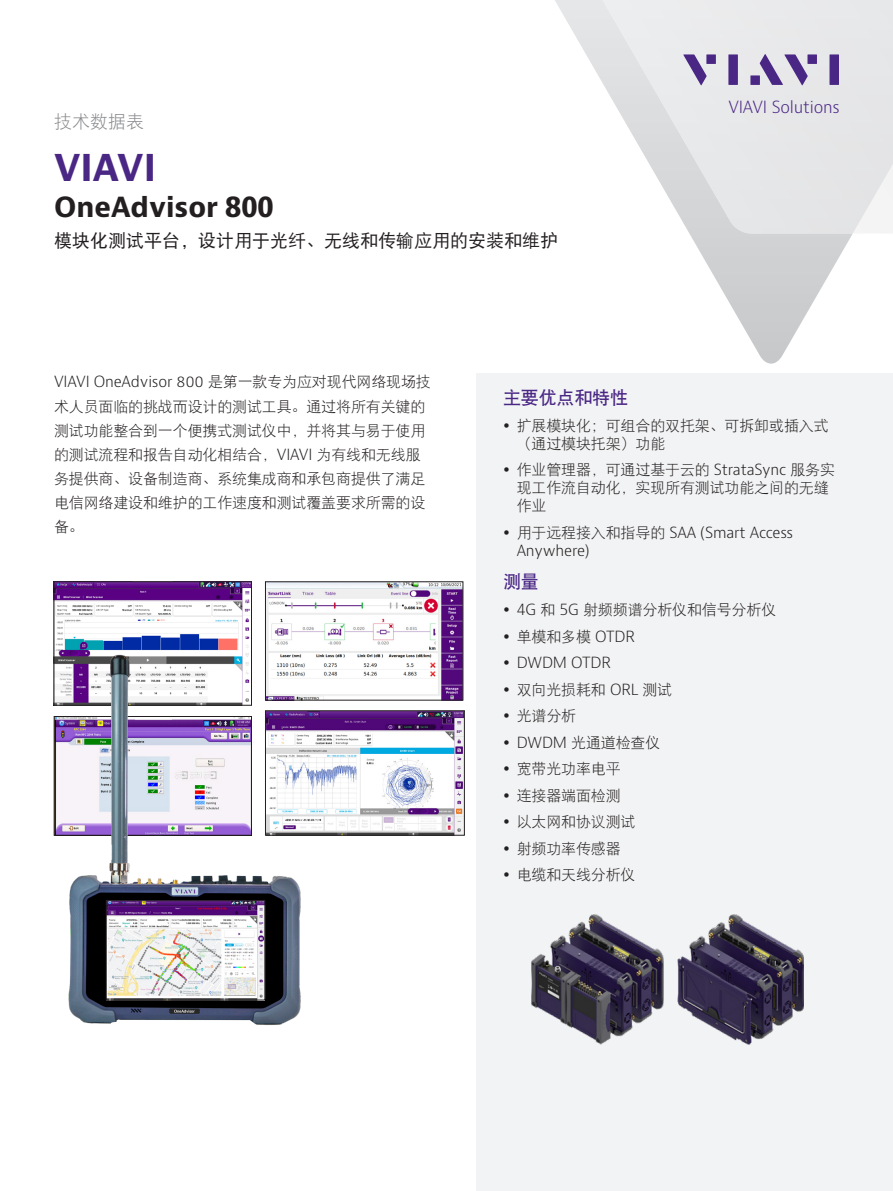
<style>
.page{position:relative;width:893px;height:1191px;background:#fff}
.page>*{position:absolute;margin:0;border:0;box-sizing:border-box;transform-origin:0 0}
.H1_Brand_Sub-Brand_24{font:700 36px "Bernino Sans";color:#4a2785}
.H2_Product_18_24{font:700 27px "Bernino Sans";color:#231f20}
.H3_Product_Descriptor_12_20{font:18px "DFP Hei W5";color:#231f20}
.Key_Features_Benefits_Applications_Heade{font:18px "DFP Hei W7";letter-spacing:-.01em;color:#4a2785}
.P_DocType{font:18px "DFP Hei W3";color:#87898c}
.t1{font:300 16.35px "Bernino Sans";letter-spacing:-.01em;color:#4a2785}
.Body_text_8_12_5{font:15px/24px "DFP Hei W3";letter-spacing:-.01em;color:#231f20}
.t2{font:300 15px/18px "Bernino Sans";letter-spacing:-.01em;color:#231f20}
.s1{font-family:"Bernino Sans";font-weight:300}
.s2{font-family:"DFP Hei W3";font-weight:400}
</style>
<div class="page">
<svg style="left:690px;top:234px;width:162px;height:130px"></svg>
<svg style="left:555px;top:0;width:338px;height:234px"></svg>
<svg style="left:683px;top:54px;width:24px;height:31px"></svg>
<div style="left:706px;top:54px;width:10px;height:10px;background:#4a2785"></div>
<div style="left:728px;top:54px;width:10px;height:31px;background:#4a2785"></div>
<div style="left:807px;top:54px;width:10px;height:10px;background:#4a2785"></div>
<div style="left:829px;top:54px;width:10px;height:31px;background:#4a2785"></div>
<svg style="left:760px;top:54px;width:48px;height:31px"></svg>
<div style="left:750px;top:75px;width:10px;height:10px;background:#4a2785"></div>
<div style="left:477px;top:374px;width:416px;height:817px;background:#f2f3f4"></div>
<img style="left:532px;top:914px;width:272px;height:130px">
<img style="left:267px;top:583px;width:194px;height:115px">
<div style="left:265px;top:581px;width:198px;height:119px;border:1px solid #231f20"></div>
<img style="left:323px;top:712px;width:140px;height:121px">
<div style="left:265px;top:710px;width:200px;height:125px;border:1px solid #231f20"></div>
<img style="left:56px;top:583px;width:194px;height:42px">
<div style="left:54px;top:581px;width:198px;height:124px;border:1px solid #231f20"></div>
<img style="left:53px;top:625px;width:270px;height:400px">
<img style="left:108px;top:902px;width:155px;height:96px">
<div style="left:106px;top:900px;width:159px;height:100px;border:1px solid #231f20"></div>
<p class="P_DocType" style="left:54px;top:112px;width:91px">技术数据表</p>
<p class="H1_Brand_Sub-Brand_24" style="left:54px;top:144px;width:104px">VIAVI</p>
<p class="H2_Product_18_24" style="left:54px;top:189px;width:221px">OneAdvisor 800</p>
<p class="H3_Product_Descriptor_12_20" style="left:54px;top:231px;width:505px">模块化测试平台，设计用于光纤、无线和传输应用的安装和维护</p>
<p class="t1" style="left:728px;top:96px;width:113px">VIAVI Solutions</p>
<p class="Body_text_8_12_5" style="left:54px;top:370px;width:378px"><span class="s1">VIAVI OneAdvisor 800</span> 是第一款专为应对现代网络现场技术人员面临的挑战而设计的测试工具。通过将所有关键的测试功能整合到一个便携式测试仪中，并将其与易于使用的测试流程和报告自动化相结合，<span class="s1">VIAVI</span> 为有线和无线服务提供商、设备制造商、系统集成商和承包商提供了满足电信网络建设和维护的工作速度和测试覆盖要求所需的设备。</p>
<p class="Key_Features_Benefits_Applications_Heade" style="left:503px;top:389px;width:126px">主要优点和特性</p>
<p class="Body_text_8_12_5" style="left:517px;top:416px;width:313px;line-height:18px">扩展模块化；可组合的双托架、可拆卸或插入式（通过模块托架）功能</p>
<p class="Body_text_8_12_5" style="left:517px;top:461px;width:320px;line-height:18px">作业管理器，可通过基于云的 <span class="s1">StrataSync</span> 服务实现工作流自动化，实现所有测试功能之间的无缝作业</p>
<p class="t2" style="left:517px;top:524px;width:278px"><span class="s2">用于远程接入和指导的</span> SAA (Smart Access<br>Anywhere)</p>
<p class="Key_Features_Benefits_Applications_Heade" style="left:503px;top:573px;width:37px">测量</p>
<p class="Body_text_8_12_5" style="left:517px;top:597px;width:261px"><span class="s1">4G</span> 和 <span class="s1">5G</span> 射频频谱分析仪和信号分析仪</p>
<p class="Body_text_8_12_5" style="left:517px;top:624px;width:120px">单模和多模 <span class="s1">OTDR</span></p>
<p class="t2" style="left:517px;top:654px;width:96px">DWDM OTDR</p>
<p class="Body_text_8_12_5" style="left:517px;top:677px;width:157px">双向光损耗和 <span class="s1">ORL</span> 测试</p>
<p class="Body_text_8_12_5" style="left:517px;top:703px;width:61px">光谱分析</p>
<p class="Body_text_8_12_5" style="left:517px;top:730px;width:145px"><span class="s1">DWDM</span> 光通道检查仪</p>
<p class="Body_text_8_12_5" style="left:517px;top:756px;width:106px">宽带光功率电平</p>
<p class="Body_text_8_12_5" style="left:517px;top:783px;width:106px">连接器端面检测</p>
<p class="Body_text_8_12_5" style="left:517px;top:809px;width:120px">以太网和协议测试</p>
<p class="Body_text_8_12_5" style="left:517px;top:836px;width:106px">射频功率传感器</p>
<p class="Body_text_8_12_5" style="left:517px;top:862px;width:120px">电缆和天线分析仪</p>
</div>
